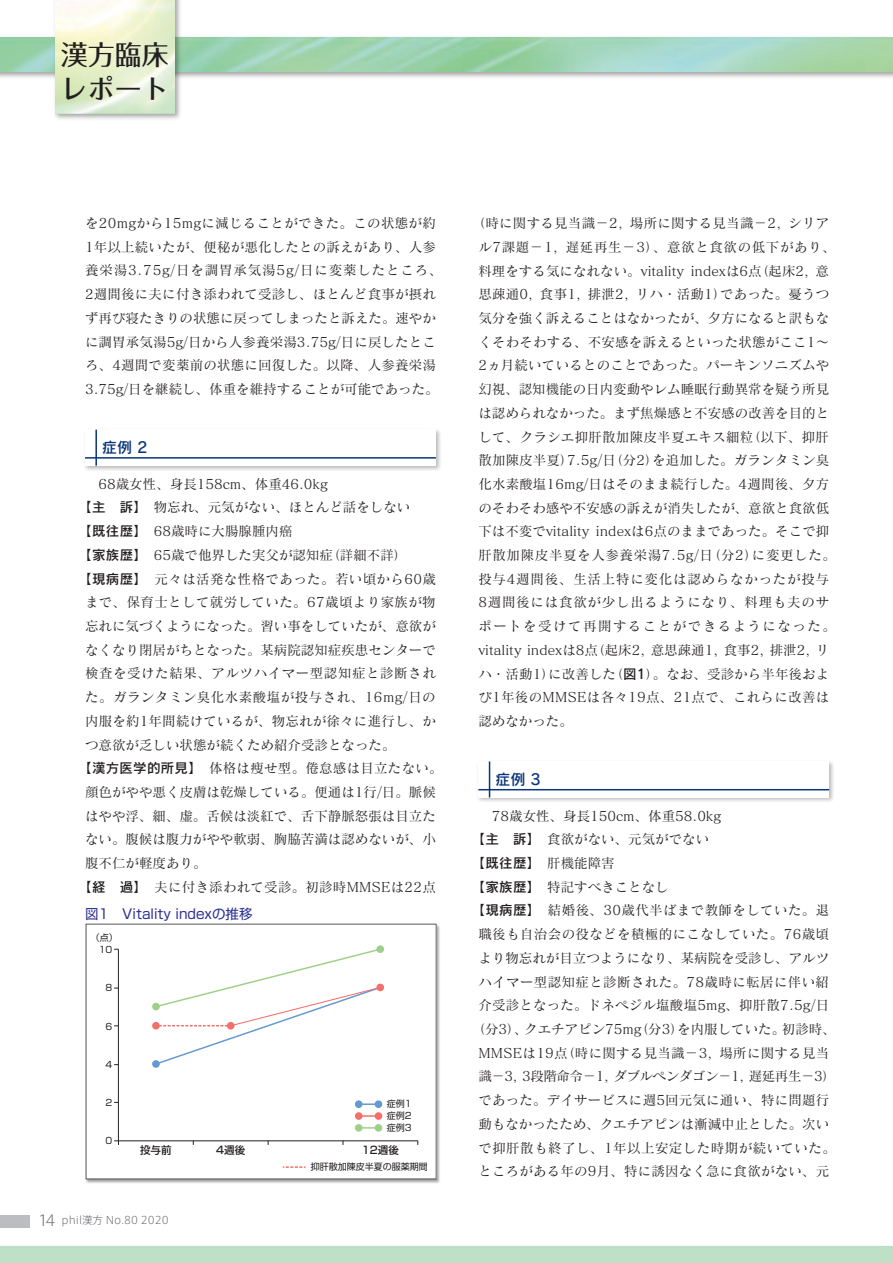
<style>
.page{position:relative;width:893px;height:1263px;background:#fff}
.page>*{position:absolute;margin:0;border:0;box-sizing:border-box;transform-origin:0 0}
.t1{font:500 27px/34.5px "Folk Pro";color:#231f20}
.t2{font:15px "Rodin Pro DB";color:#08357c}
.t3{font:13.5px/23.7px "Matisse Pro M";letter-spacing:.015em;color:#231f20}
.t4{font:13.5px "Matisse Pro M";letter-spacing:.035em;color:#231f20}
.t5{font:13.5px "Matisse Pro M";letter-spacing:-.03em;color:#231f20}
.t6{font:13.5px "Matisse Pro M";letter-spacing:.04em;color:#231f20}
.t7{font:13.5px "Shin Go Pro";color:#2e3092}
.t8{font:300 10.5px "Axis Std";color:#6c6d70}
.t9{font:500 10.5px "Shin Go Pro";color:#231f20}
.t10{font:9px/12px "Shin Go Pro";color:#231f20;text-align:justify}
.s1{font-family:"Rodin Pro DB"}
.s2{font-size:15px}
</style>
<div class="page">
<img style="left:43px;top:0;width:148px;height:119px">
<img style="left:56px;top:0;width:119px;height:114px">
<div style="left:0;top:1215px;width:30px;height:13px;background:#bcbdc0"></div>
<div style="left:83px;top:427px;width:358px;height:44px;background:#231f20;opacity:.3"></div>
<div style="left:85px;top:430px;width:351px;height:36px;background:#fff"></div>
<hr style="left:95px;top:430px;width:2px;height:36px;background:#08357c">
<hr style="left:85px;top:457px;width:351px;height:2px;background:#08357c">
<div style="left:476px;top:759px;width:359px;height:44px;background:#231f20;opacity:.3"></div>
<div style="left:478px;top:761px;width:351px;height:36px;background:#fff"></div>
<hr style="left:489px;top:761px;width:1px;height:36px;background:#08357c">
<hr style="left:478px;top:789px;width:351px;height:1px;background:#08357c">
<div style="left:85px;top:923px;width:356px;height:261px;background:#231f20;opacity:.4"></div>
<svg style="left:86px;top:924px;width:350px;height:255px"></svg>
<hr style="left:118px;top:949px;width:1px;height:192px;background:#231f20">
<hr style="left:118px;top:1140px;width:300px;height:1px;background:#231f20">
<svg style="left:114px;top:1140px;width:5px;height:5px"></svg>
<svg style="left:283px;top:1166px;width:22px;height:2px"></svg>
<svg style="left:154px;top:947px;width:228px;height:119px"></svg>
<svg style="left:363px;top:1103px;width:12px;height:2px"></svg>
<svg style="left:363px;top:1115px;width:12px;height:2px"></svg>
<svg style="left:363px;top:1127px;width:12px;height:1px"></svg>
<div style="left:355px;top:1100px;width:8px;height:8px;background:#6599d1;border-radius:50%"></div>
<div style="left:375px;top:1100px;width:7px;height:8px;background:#6599d1;border-radius:50%"></div>
<div style="left:152px;top:1060px;width:8px;height:8px;background:#6599d1;border-radius:50%"></div>
<div style="left:355px;top:1112px;width:8px;height:8px;background:#f2706c;border-radius:50%"></div>
<div style="left:375px;top:1112px;width:7px;height:8px;background:#f2706c;border-radius:50%"></div>
<div style="left:376px;top:984px;width:8px;height:7px;background:#f2706c;border-radius:50%"></div>
<div style="left:227px;top:1022px;width:8px;height:7px;background:#f2706c;border-radius:50%"></div>
<div style="left:152px;top:1022px;width:8px;height:7px;background:#f2706c;border-radius:50%"></div>
<div style="left:355px;top:1124px;width:8px;height:8px;background:#9fd08a;border-radius:50%"></div>
<div style="left:376px;top:945px;width:8px;height:8px;background:#9fd08a;border-radius:50%"></div>
<div style="left:152px;top:1003px;width:8px;height:7px;background:#9fd08a;border-radius:50%"></div>
<div style="left:375px;top:1124px;width:7px;height:8px;background:#9fd08a;border-radius:50%"></div>
<h1 class="t1" style="left:61px;top:33px;width:109px">漢方臨床レポート</h1>
<p class="t3" style="left:85px;top:211px;width:359px">を20mgから15mgに減じることができた。この状態が約<br>1年以上続いたが、便秘が悪化したとの訴えがあり、人参養栄湯3.75g/日を調胃承気湯5g/日に変薬したところ、<br>2週間後に夫に付き添われて受診し、ほとんど食事が摂れず再び寝たきりの状態に戻ってしまったと訴えた。速やかに調胃承気湯5g/日から人参養栄湯3.75g/日に戻したところ、4週間で変薬前の状態に回復した。以降、人参養栄湯<br>3.75g/日を継続し、体重を維持することが可能であった。</p>
<p class="t2" style="left:102px;top:438px;width:47px">症例 2</p>
<p class="t3" style="left:99px;top:471px;width:231px">68歳女性、身長158cm、体重46.0kg</p>
<p class="t3" style="left:78px;top:495px;width:334px"><span class="s1">【主　訴】</span>　物忘れ、元気がない、ほとんど話をしない</p>
<p class="t3" style="left:78px;top:519px;width:216px"><span class="s1">【既往歴】</span>　68歳時に大腸腺腫内癌</p>
<p class="t3" style="left:78px;top:543px;width:331px"><span class="s1">【家族歴】</span>　65歳で他界した実父が認知症（詳細不詳）</p>
<p class="t3" style="left:78px;top:566px;width:359px"><span class="s1">【現病歴】</span>　元々は活発な性格であった。若い頃から60歳</p>
<p class="t3" style="left:85px;top:590px;width:352px">まで、保育士として就労していた。67歳頃より家族が物</p>
<p class="t3" style="left:85px;top:614px;width:352px">忘れに気づくようになった。習い事をしていたが、意欲が</p>
<p class="t3" style="left:85px;top:637px;width:352px">なくなり閉居がちとなった。某病院認知症疾患センターで</p>
<p class="t6" style="left:85px;top:665px;width:352px">検査を受けた結果、アルツハイマー型認知症と診断され</p>
<p class="t4" style="left:85px;top:689px;width:352px">た。ガランタミン臭化水素酸塩が投与され、16mg/日の</p>
<p class="t3" style="left:85px;top:709px;width:352px">内服を約1年間続けているが、物忘れが徐々に進行し、か</p>
<p class="t3" style="left:85px;top:732px;width:312px">つ意欲が乏しい状態が続くため紹介受診となった。</p>
<p class="t3" style="left:78px;top:756px;width:366px"><span class="s1">【漢方医学的所見】　</span>体格は痩せ型。倦怠感は目立たない。</p>
<p class="t3" style="left:85px;top:780px;width:352px">顔色がやや悪く皮膚は乾燥している。便通は1行/日。脈候</p>
<p class="t3" style="left:85px;top:803px;width:352px">はやや浮、細、虚。舌候は淡紅で、舌下静脈怒張は目立た</p>
<p class="t3" style="left:85px;top:827px;width:352px">ない。腹候は腹力がやや軟弱、胸脇苦満は認めないが、小</p>
<p class="t3" style="left:85px;top:851px;width:123px">腹不仁が軽度あり。</p>
<p class="t3" style="left:78px;top:874px;width:359px"><span class="s1">【経　過】</span>　夫に付き添われて受診。初診時MMSEは22点</p>
<p class="t7" style="left:85px;top:902px;width:169px">図1 Vitality indexの推移</p>
<p class="t10" style="left:91px;top:931px;width:28px">（点）</p>
<p class="t10" style="left:99px;top:942px;width:15px">10</p>
<p class="t10" style="left:106px;top:981px;width:8px">8</p>
<p class="t10" style="left:106px;top:1019px;width:8px">6</p>
<p class="t10" style="left:106px;top:1057px;width:8px">4</p>
<p class="t10" style="left:106px;top:1096px;width:8px">2</p>
<p class="t10" style="left:106px;top:1134px;width:8px">0</p>
<p class="t10" style="left:387px;top:1097px;width:26px">症例1症例2症例3</p>
<p class="t9" style="left:140px;top:1142px;width:33px">投与前</p>
<p class="t9" style="left:216px;top:1142px;width:30px">4週後</p>
<p class="t9" style="left:362px;top:1142px;width:38px">12週後</p>
<p class="t10" style="left:311px;top:1160px;width:118px">抑肝散加陳皮半夏の服薬期間</p>
<p class="t8" style="left:38px;top:1213px;width:132px"><span class="s2">14</span> phil漢方 No.80 2020</p>
<p class="t3" style="left:478px;top:211px;width:359px;text-indent:-7px">（時に関する見当識−2, 場所に関する見当識−2, シリアル7課題−1, 遅延再生−3）、意欲と食欲の低下があり、料理をする気になれない。vitality indexは6点（起床2, 意思疎通0, 食事1, 排泄2, リハ・活動1）であった。憂うつ気分を強く訴えることはなかったが、夕方になると訳もなくそわそわする、不安感を訴えるといった状態がここ1〜<br>2ヵ月続いているとのことであった。パーキンソニズムや幻視、認知機能の日内変動やレム睡眠行動異常を疑う所見は認められなかった。まず焦燥感と不安感の改善を目的として、クラシエ抑肝散加陳皮半夏エキス細粒（以下、抑肝散加陳皮半夏）7.5g/日（分2）を追加した。ガランタミン臭化水素酸塩16mg/日はそのまま続行した。4週間後、夕方のそわそわ感や不安感の訴えが消失したが、意欲と食欲低下は不変でvitality indexは6点のままであった。そこで抑肝散加陳皮半夏を人参養栄湯7.5g/日（分2）に変更した。投与4週間後、生活上特に変化は認めらなかったが投与<br>8週間後には食欲が少し出るようになり、料理も夫のサポートを受けて再開することができるようになった。vitality indexは8点（起床2, 意思疎通1, 食事2, 排泄2, リハ・活動1）に改善した（<span class="s1">図1</span>）。なお、受診から半年後および1年後のMMSEは各々19点、21点で、これらに改善は認めなかった。</p>
<p class="t2" style="left:495px;top:769px;width:47px">症例 3</p>
<p class="t3" style="left:492px;top:803px;width:231px">78歳女性、身長150cm、体重58.0kg</p>
<p class="t3" style="left:472px;top:827px;width:239px"><span class="s1">【主　訴】</span>　食欲がない、元気がでない</p>
<p class="t3" style="left:472px;top:851px;width:145px"><span class="s1">【既往歴】</span>　肝機能障害</p>
<p class="t3" style="left:472px;top:874px;width:199px"><span class="s1">【家族歴】</span>　特記すべきことなし</p>
<p class="t3" style="left:472px;top:898px;width:359px"><span class="s1">【現病歴】</span>　結婚後、30歳代半ばまで教師をしていた。退</p>
<p class="t3" style="left:478px;top:922px;width:352px">職後も自治会の役などを積極的にこなしていた。76歳頃</p>
<p class="t3" style="left:478px;top:946px;width:352px">より物忘れが目立つようになり、某病院を受診し、アルツ</p>
<p class="t3" style="left:478px;top:969px;width:352px">ハイマー型認知症と診断された。78歳時に転居に伴い紹</p>
<p class="t3" style="left:478px;top:993px;width:352px">介受診となった。ドネペジル塩酸塩5mg、抑肝散7.5g/日</p>
<p class="t3" style="left:472px;top:1017px;width:366px">（分3）、クエチアピン75mg（分3）を内服していた。初診時、</p>
<p class="t3" style="left:478px;top:1040px;width:352px">MMSEは19点（時に関する見当識−3, 場所に関する見当</p>
<p class="t5" style="left:478px;top:1068px;width:359px">識−3, 3段階命令−1, ダブルペンダゴン−1, 遅延再生−3）</p>
<p class="t3" style="left:478px;top:1088px;width:352px">であった。デイサービスに週5回元気に通い、特に問題行</p>
<p class="t3" style="left:478px;top:1111px;width:352px">動もなかったため、クエチアピンは漸減中止とした。次い</p>
<p class="t4" style="left:478px;top:1139px;width:359px">で抑肝散も終了し、1年以上安定した時期が続いていた。</p>
<p class="t3" style="left:478px;top:1159px;width:352px">ところがある年の9月、特に誘因なく急に食欲がない、元</p>
</div>
